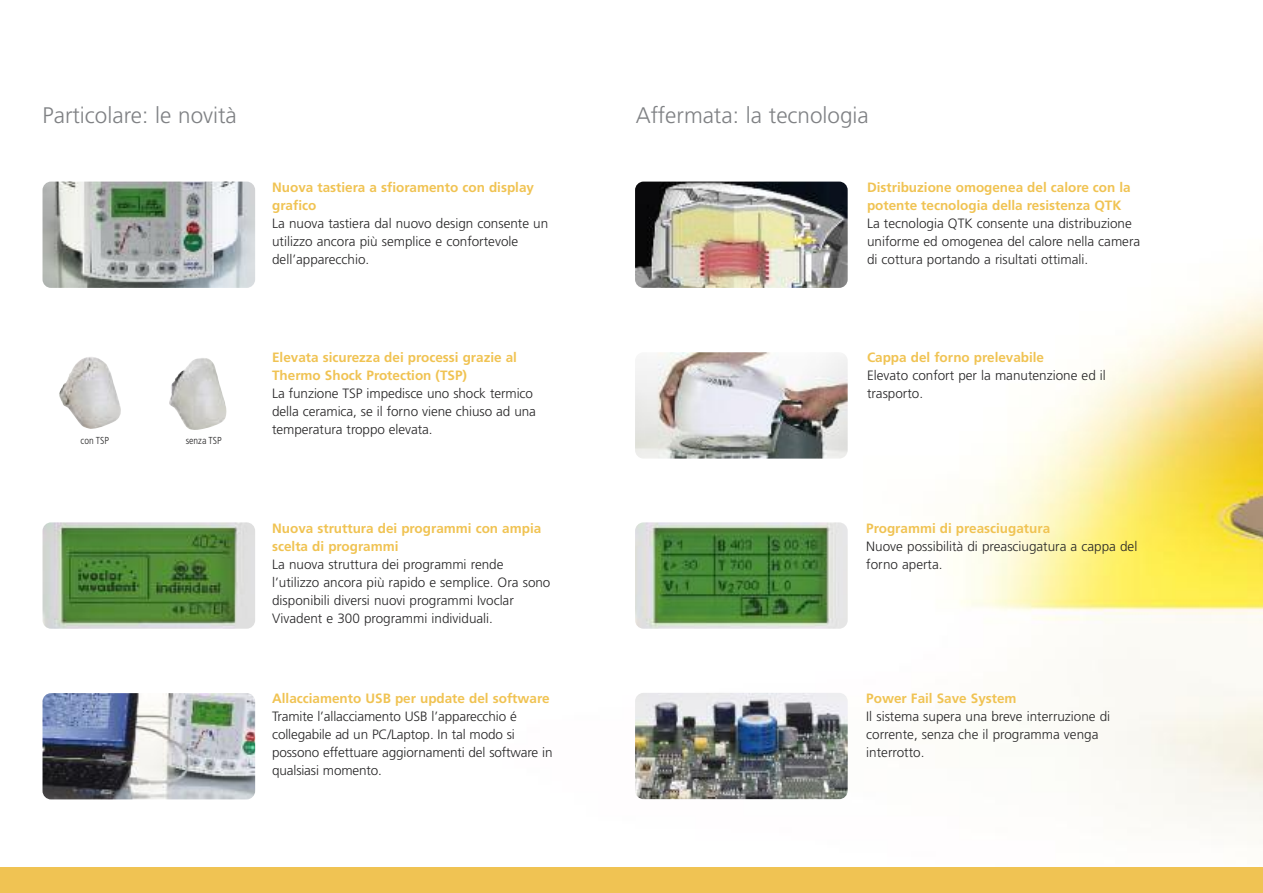
<style>
.page{position:relative;width:1263px;height:893px;background:#fff}
.page>*{position:absolute;margin:0;border:0;box-sizing:border-box;transform-origin:0 0}
.t1{font:300 22.5px "Frutiger";color:#7f8184}
.t2{font:300 13.5px/18px "Frutiger";color:#272627}
.t3{font:700 13.5px/18px "Frutiger";color:#f0c353}
.t4{font:300 condensed 10.2px "Frutiger";color:#272627}
</style>
<div class="page">
<img style="left:42px;top:181px;width:1221px;height:643px">
<img style="left:635px;top:693px;width:213px;height:106px;border-radius:9px">
<img style="left:43px;top:182px;width:212px;height:106px;border-radius:9px">
<img style="left:43px;top:522px;width:212px;height:107px;border-radius:9px">
<img style="left:59px;top:357px;width:62px;height:72px">
<img style="left:169px;top:358px;width:57px;height:72px">
<img style="left:635px;top:352px;width:213px;height:107px;border-radius:9px">
<img style="left:635px;top:182px;width:212px;height:106px;border-radius:9px">
<img style="left:635px;top:522px;width:213px;height:107px;border-radius:9px">
<div style="left:0;top:867px;width:1263px;height:26px;background:#f0c353"></div>
<img style="left:43px;top:693px;width:212px;height:106px;border-radius:9px">
<h1 class="t1" style="left:43px;top:106px;width:196px">Particolare: le novità</h1>
<p class="t4" style="left:81px;top:436px;width:30px">con TSP</p>
<p class="t4" style="left:186px;top:436px;width:38px">senza TSP</p>
<p class="t3" style="left:272px;top:179px;width:263px">Nuova tastiera a sfioramento con display grafico</p>
<p class="t2" style="left:272px;top:215px;width:278px">La nuova tastiera dal nuovo design consente un utilizzo ancora più semplice e confortevole dell’apparecchio.</p>
<p class="t3" style="left:272px;top:350px;width:246px">Elevata sicurezza dei processi grazie al<br>Thermo Shock Protection (TSP)</p>
<p class="t2" style="left:272px;top:386px;width:265px">La funzione TSP impedisce uno shock termico della ceramica, se il forno viene chiuso ad una temperatura troppo elevata.</p>
<p class="t3" style="left:272px;top:520px;width:271px">Nuova struttura dei programmi con ampia scelta di programmi</p>
<p class="t2" style="left:272px;top:556px;width:280px">La nuova struttura dei programmi rende l’utilizzo ancora più rapido e semplice. Ora sono disponibili diversi nuovi programmi Ivoclar Vivadent e 300 programmi individuali.</p>
<p class="t3" style="left:272px;top:691px;width:279px">Allacciamento USB per update del software</p>
<p class="t2" style="left:272px;top:709px;width:282px">Tramite l’allacciamento USB l’apparecchio é collegabile ad un PC/Laptop. In tal modo si possono effettuare aggiornamenti del software in qualsiasi momento.</p>
<h1 class="t1" style="left:636px;top:106px;width:235px">Affermata: la tecnologia</h1>
<p class="t3" style="left:867px;top:179px;width:265px">Distribuzione omogenea del calore con la potente tecnologia della resistenza QTK</p>
<p class="t2" style="left:867px;top:215px;width:275px">La tecnologia QTK consente una distribuzione uniforme ed omogenea del calore nella camera di cottura portando a risultati ottimali.</p>
<p class="t3" style="left:867px;top:350px;width:179px">Cappa del forno prelevabile</p>
<p class="t2" style="left:867px;top:368px;width:240px">Elevato confort per la manutenzione ed il trasporto.</p>
<p class="t3" style="left:866px;top:520px;width:185px">Programmi di preasciugatura</p>
<p class="t2" style="left:866px;top:538px;width:272px">Nuove possibilità di preasciugatura a cappa del forno aperta.</p>
<p class="t3" style="left:866px;top:690px;width:152px">Power Fail Save System</p>
<p class="t2" style="left:866px;top:708px;width:245px">Il sistema supera una breve interruzione di corrente, senza che il programma venga interrotto.</p>
</div>
